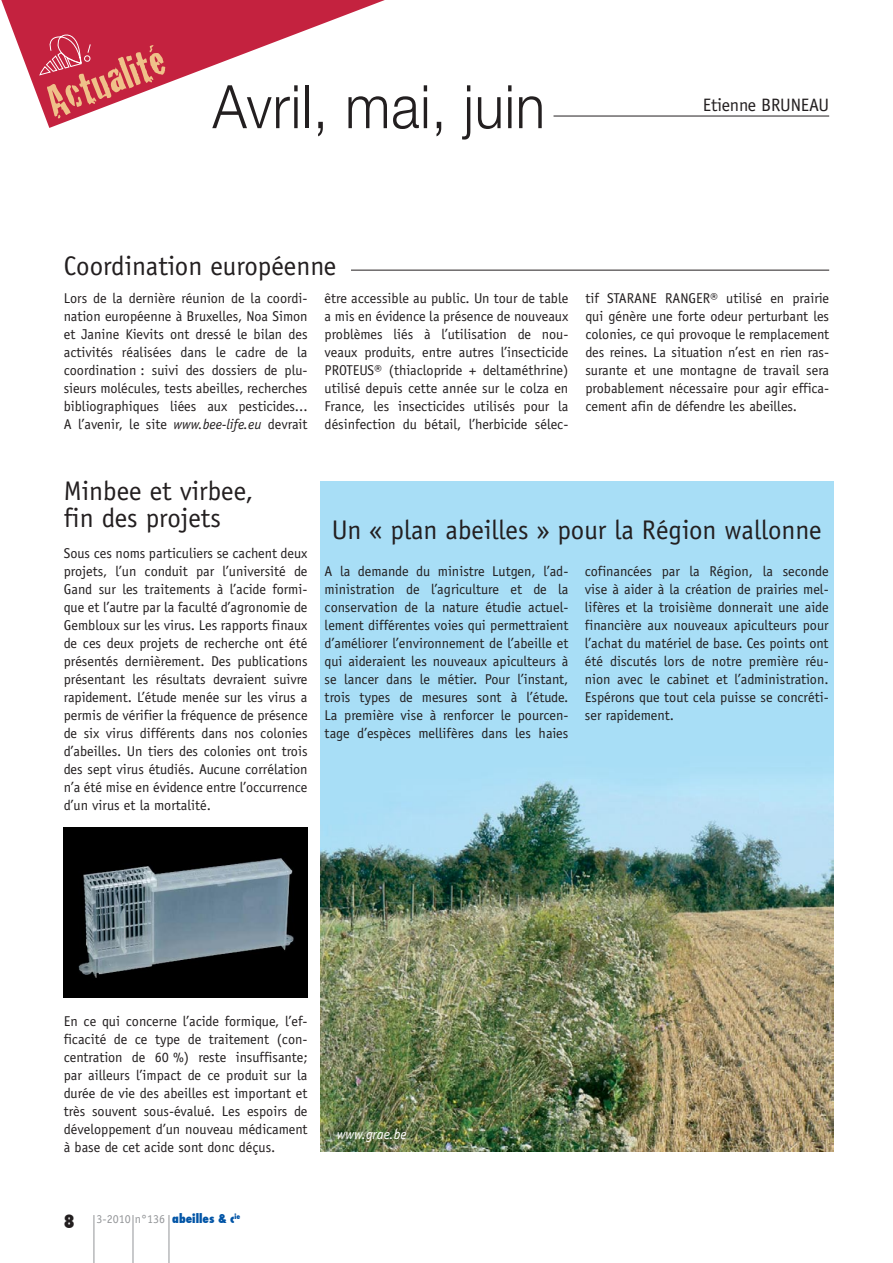
<style>
.page{position:relative;width:893px;height:1263px;background:#fff}
.page>*{position:absolute;margin:0;border:0;box-sizing:border-box;transform-origin:0 0}
.t1{font:300 60px "Helvetica Neue";letter-spacing:.02em;color:#231f20;scale:.9 1}
.t2{font:45px "Cracked";color:#efc189}
.t3{font:27px/27px "Officina Sans";color:#231f20}
.t4{font:18px "Officina Sans";letter-spacing:-.01em;color:#231f20}
.t5{font:800 condensed 18px "Futura";color:#231f20}
.t6{font:14.25px/18px "Officina Sans";color:#231f20;text-align:justify}
.t7{font:italic 14.25px "Officina Sans";color:#fff}
.t8{font:12px "Officina Sans";color:#939598}
.s1{font-style:italic}
.s2{font-family:"Futura";font-weight:800;font-stretch:condensed;color:#0054a6}
</style>
<div class="page">
<hr style="left:133px;top:1215px;width:1px;height:48px;background:#939598">
<hr style="left:169px;top:1215px;width:1px;height:48px;background:#939598">
<hr style="left:94px;top:1215px;width:1px;height:48px;background:#939598">
<svg style="left:1px;top:0;width:384px;height:128px"></svg>
<img style="left:321px;top:481px;width:512px;height:671px">
<hr style="left:553px;top:116px;width:276px;height:1px;background:#231f20">
<img style="left:64px;top:827px;width:244px;height:170px">
<hr style="left:351px;top:270px;width:478px;height:1px;background:#231f20">
<svg style="left:39px;top:34px;width:52px;height:42px;background:#cc415a"></svg>
<p class="t2" style="left:36px;top:70px;width:125px;rotate:-21deg">Actualité</p>
<p class="t1" style="left:213px;top:70px;width:371px">Avril, mai, juin</p>
<p class="t3" style="left:64px;top:252px;width:274px">Coordination européenne</p>
<p class="t4" style="left:703px;top:95px;width:128px">Etienne BRUNEAU</p>
<p class="t6" style="left:64px;top:289px;width:245px">Lors de la dernière réunion de la coordi&shy;nation européenne à Bruxelles, Noa Simon et Janine Kievits ont dressé le bilan des activités réalisées dans le cadre de la coordination : suivi des dossiers de plu&shy;sieurs molécules, tests abeilles, recherches bibliographiques liées aux pesticides...<br>A l’avenir, le site <span class="s1">www.bee-life.eu</span> devrait</p>
<p class="t6" style="left:325px;top:289px;width:245px">être accessible au public. Un tour de table a mis en évidence la présence de nouveaux problèmes liés à l’utilisation de nou&shy;veaux produits, entre autres l’insecticide PROTEUS® (thiaclopride + deltaméthrine) utilisé depuis cette année sur le colza en France, les insecticides utilisés pour la désinfection du bétail, l’herbicide sélec-</p>
<p class="t6" style="left:585px;top:289px;width:245px">tif STARANE RANGER® utilisé en prairie qui génère une forte odeur perturbant les colonies, ce qui provoque le remplacement des reines. La situation n’est en rien ras&shy;surante et une montagne de travail sera probablement nécessaire pour agir effica&shy;cement afin de défendre les abeilles.</p>
<p class="t3" style="left:64px;top:478px;width:191px">Minbee et virbee, fin des projets</p>
<p class="t6" style="left:64px;top:544px;width:245px">Sous ces noms particuliers se cachent deux projets, l’un conduit par l’université de Gand sur les traitements à l’acide formi&shy;que et l’autre par la faculté d’agronomie de Gembloux sur les virus. Les rapports finaux de ces deux projets de recherche ont été présentés dernièrement. Des publications présentant les résultats devraient suivre rapidement. L’étude menée sur les virus a permis de vérifier la fréquence de présence de six virus différents dans nos colonies d’abeilles. Un tiers des colonies ont trois des sept virus étudiés. Aucune corrélation n’a été mise en évidence entre l’occurrence d’un virus et la mortalité.</p>
<p class="t3" style="left:332px;top:517px;width:491px">Un « plan abeilles » pour la Région wallonne</p>
<p class="t6" style="left:325px;top:562px;width:245px">A la demande du ministre Lutgen, l’ad&shy;ministration de l’agriculture et de la conservation de la nature étudie actuel&shy;lement différentes voies qui permettraient d’améliorer l’environnement de l’abeille et qui aideraient les nouveaux apiculteurs à se lancer dans le métier. Pour l’instant, trois types de mesures sont à l’étude.<br>La première vise à renforcer le pourcen&shy;tage d’espèces mellifères dans les haies</p>
<p class="t6" style="left:585px;top:562px;width:245px">cofinancées par la Région, la seconde vise à aider à la création de prairies mel&shy;lifères et la troisième donnerait une aide financière aux nouveaux apiculteurs pour l’achat du matériel de base. Ces points ont été discutés lors de notre première réu&shy;nion avec le cabinet et l’administration.<br>Espérons que tout cela puisse se concréti&shy;ser rapidement.</p>
<p class="t6" style="left:64px;top:1012px;width:245px">En ce qui concerne l’acide formique, l’ef&shy;ficacité de ce type de traitement (con&shy;centration de 60 %) reste insuffisante; par ailleurs l’impact de ce produit sur la durée de vie des abeilles est important et très souvent sous-évalué. Les espoirs de développement d’un nouveau médicament à base de cet acide sont donc déçus.</p>
<p class="t5" style="left:64px;top:1209px;width:12px">8</p>
<p class="t8" style="left:97px;top:1211px;width:145px">3-2010 n°136 <span class="s2">abeilles &amp; c</span><sup>ie</sup></p>
<p class="t7" style="left:337px;top:1125px;width:72px">www.grae.be</p>
</div>
